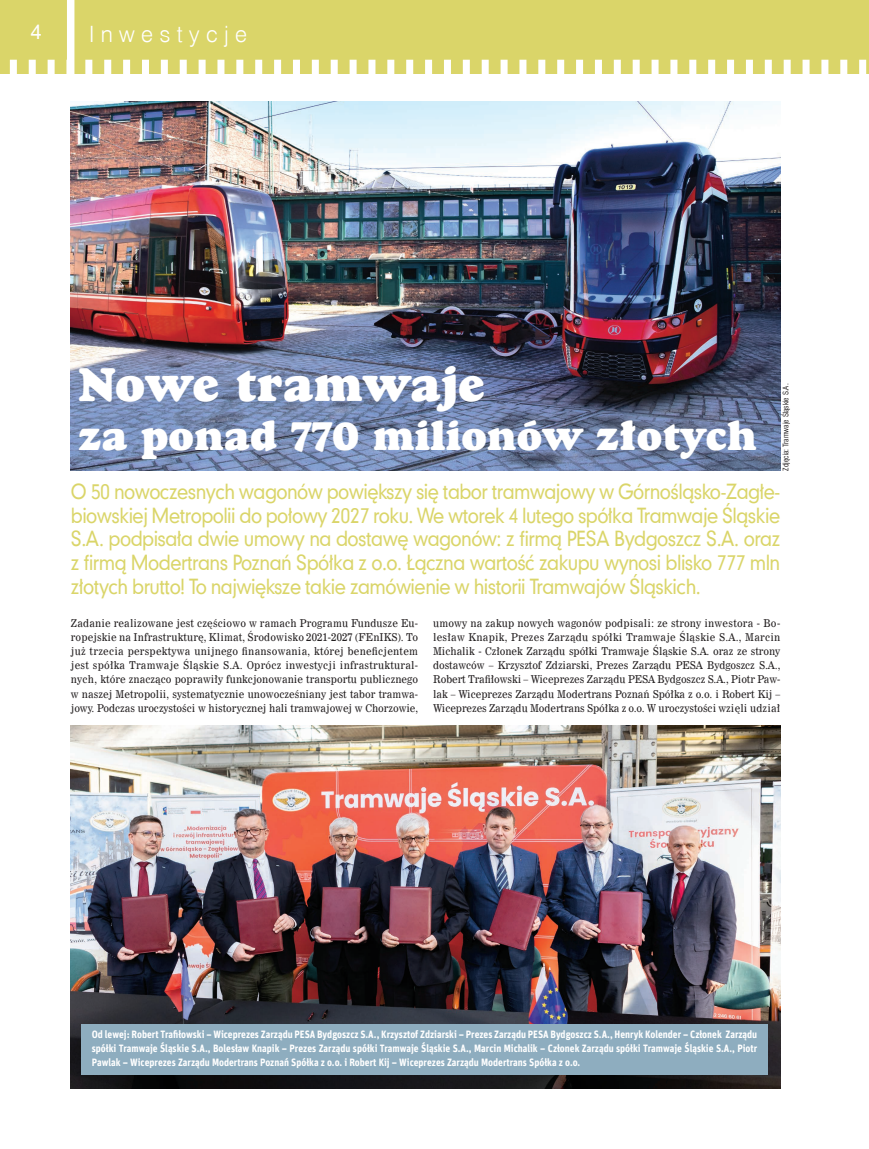
<style>
.page{position:relative;width:869px;height:1149px;background:#fff}
.page>*{position:absolute;margin:0;border:0;box-sizing:border-box;transform-origin:0 0}
.tytul{font:48.75px "Goudy Hvyface EU";color:#fff}
.tytul-2{font:41.25px "Goudy Hvyface EU";color:#fff}
.t1{font:22.5px "Swis 721 Lt EU";letter-spacing:.28em;color:#fff}
.lead{font:20px/23.8px "Geometric 706 Md EU";letter-spacing:-.03em;color:#dad569;text-align:justify;scale:.9 1}
.t2{font:20px "Arial";color:#fff}
.tekst{font:10.62px/14.1px "News 705 EU";letter-spacing:-.01em;color:#231f20;text-align:justify;scale:.9 1}
.tekst-2{font:700 10.62px/14.1px "Unit Pro";color:#fff;text-align:justify;scale:.9 1}
.autor_foto{font:7.5px "Swis 721 Cn EU";color:#231f20}
</style>
<div class="page">
<div style="left:0;top:0;width:868px;height:73px;background:#dad569"></div>
<hr style="left:0;top:60px;width:1px;height:37px;background:#fff">
<div style="left:10px;top:60px;width:7px;height:37px;background:#fff"></div>
<div style="left:29px;top:60px;width:7px;height:37px;background:#fff"></div>
<div style="left:48px;top:60px;width:7px;height:37px;background:#fff"></div>
<svg style="left:66px;top:60px;width:1px;height:14px"></svg>
<div style="left:85px;top:60px;width:7px;height:37px;background:#fff"></div>
<div style="left:104px;top:60px;width:7px;height:37px;background:#fff"></div>
<div style="left:123px;top:60px;width:7px;height:37px;background:#fff"></div>
<div style="left:142px;top:60px;width:7px;height:37px;background:#fff"></div>
<div style="left:161px;top:60px;width:7px;height:37px;background:#fff"></div>
<div style="left:180px;top:60px;width:7px;height:37px;background:#fff"></div>
<div style="left:198px;top:60px;width:7px;height:37px;background:#fff"></div>
<div style="left:217px;top:60px;width:7px;height:37px;background:#fff"></div>
<div style="left:236px;top:60px;width:7px;height:37px;background:#fff"></div>
<div style="left:255px;top:60px;width:7px;height:37px;background:#fff"></div>
<div style="left:274px;top:60px;width:7px;height:37px;background:#fff"></div>
<div style="left:293px;top:60px;width:7px;height:37px;background:#fff"></div>
<div style="left:312px;top:60px;width:7px;height:37px;background:#fff"></div>
<div style="left:330px;top:60px;width:7px;height:37px;background:#fff"></div>
<div style="left:349px;top:60px;width:7px;height:37px;background:#fff"></div>
<div style="left:368px;top:60px;width:7px;height:37px;background:#fff"></div>
<div style="left:387px;top:60px;width:7px;height:37px;background:#fff"></div>
<div style="left:406px;top:60px;width:7px;height:37px;background:#fff"></div>
<div style="left:425px;top:60px;width:7px;height:37px;background:#fff"></div>
<div style="left:444px;top:60px;width:7px;height:37px;background:#fff"></div>
<div style="left:462px;top:60px;width:7px;height:37px;background:#fff"></div>
<div style="left:481px;top:60px;width:7px;height:37px;background:#fff"></div>
<div style="left:500px;top:60px;width:7px;height:37px;background:#fff"></div>
<div style="left:519px;top:60px;width:7px;height:37px;background:#fff"></div>
<div style="left:538px;top:60px;width:7px;height:37px;background:#fff"></div>
<div style="left:557px;top:60px;width:7px;height:37px;background:#fff"></div>
<div style="left:575px;top:60px;width:7px;height:37px;background:#fff"></div>
<div style="left:594px;top:60px;width:7px;height:37px;background:#fff"></div>
<div style="left:613px;top:60px;width:7px;height:37px;background:#fff"></div>
<div style="left:632px;top:60px;width:7px;height:37px;background:#fff"></div>
<div style="left:651px;top:60px;width:7px;height:37px;background:#fff"></div>
<div style="left:670px;top:60px;width:7px;height:37px;background:#fff"></div>
<div style="left:689px;top:60px;width:7px;height:37px;background:#fff"></div>
<div style="left:707px;top:60px;width:7px;height:37px;background:#fff"></div>
<div style="left:726px;top:60px;width:7px;height:37px;background:#fff"></div>
<div style="left:745px;top:60px;width:7px;height:37px;background:#fff"></div>
<div style="left:764px;top:60px;width:7px;height:37px;background:#fff"></div>
<div style="left:783px;top:60px;width:7px;height:37px;background:#fff"></div>
<div style="left:802px;top:60px;width:7px;height:37px;background:#fff"></div>
<div style="left:821px;top:60px;width:7px;height:37px;background:#fff"></div>
<div style="left:839px;top:60px;width:7px;height:37px;background:#fff"></div>
<div style="left:858px;top:60px;width:7px;height:37px;background:#fff"></div>
<div style="left:67px;top:0;width:7px;height:102px;background:#fff"></div>
<img style="left:71px;top:102px;width:709px;height:368px">
<img style="left:71px;top:725px;width:709px;height:363px">
<div style="left:81px;top:1023px;width:686px;height:51px;background:#8eadbf"></div>
<p class="t2" style="left:20px;top:19px;width:24px">44</p>
<h3 class="t1" style="left:76px;top:20px;width:172px">Wydarzenia</h3>
<p class="t1" style="left:89px;top:20px;width:159px">Inwestycje</p>
<p class="tytul" style="left:78px;top:355px;width:408px">Nowe tramwaje</p>
<p class="tytul-2" style="left:78px;top:411px;width:680px">za ponad 770 milionów złotych</p>
<p class="autor_foto" style="left:780px;top:470px;width:89px;rotate:-90deg">Zdjęcia: Tramwaje Śląskie S.A.</p>
<p class="lead" style="left:71px;top:479px;width:789px">O 50 nowoczesnych wagonów powiększy się tabor tramwajowy w Górnośląsko-Zagłe&shy;biowskiej Metropolii do połowy 2027 roku. We wtorek 4 lutego spółka Tramwaje Śląskie S.A. podpisała dwie umowy na dostawę wagonów: z firmą PESA Bydgoszcz S.A. oraz z firmą Modertrans Poznań Spółka z o.o. Łączna wartość zakupu wynosi blisko 777 mln złotych brutto! To największe takie zamówienie w historii Tramwajów Śląskich.</p>
<p class="tekst" style="left:71px;top:616px;width:387px">Zadanie realizowane jest częściowo w ramach Programu Fundusze Eu&shy;ropejskie na Infrastrukturę, Klimat, Środowisko 2021-2027 (FEnIKS). To już trzecia perspektywa unijnego finansowania, której beneficjentem jest spółka Tramwaje Śląskie S.A. Oprócz inwestycji infrastruktural&shy;nych, które znacząco poprawiły funkcjonowanie transportu publicznego w naszej Metropolii, systematycznie unowocześniany jest tabor tramwa&shy;jowy. Podczas uroczystości w historycznej hali tramwajowej w Chorzowie,</p>
<p class="tekst" style="left:433px;top:616px;width:387px">umowy na zakup nowych wagonów podpisali: ze strony inwestora - Bo&shy;lesław Knapik, Prezes Zarządu spółki Tramwaje Śląskie S.A., Marcin Michalik - Członek Zarządu spółki Tramwaje Śląskie S.A. oraz ze strony dostawców – Krzysztof Zdziarski, Prezes Zarządu PESA Bydgoszcz S.A., Robert Trafiłowski – Wiceprezes Zarządu PESA Bydgoszcz S.A., Piotr Paw&shy;lak – Wiceprezes Zarządu Modertrans Poznań Spółka z o.o. i Robert Kij – Wiceprezes Zarządu Modertrans Spółka z o.o. W uroczystości wzięli udział</p>
<p class="tekst-2" style="left:92px;top:1026px;width:740px">Od lewej: Robert Trafiłowski – Wiceprezes Zarządu PESA Bydgoszcz S.A., Krzysztof Zdziarski – Prezes Zarządu PESA Bydgoszcz S.A., Henryk Kolender – Członek Zarządu spółki Tramwaje Śląskie S.A., Bolesław Knapik – Prezes Zarządu spółki Tramwaje Śląskie S.A., Marcin Michalik – Członek Zarządu spółki Tramwaje Śląskie S.A., Piotr Pawlak – Wiceprezes Zarządu Modertrans Poznań Spółka z o.o. i Robert Kij – Wiceprezes Zarządu Modertrans Spółka z o.o.</p>
</div>
